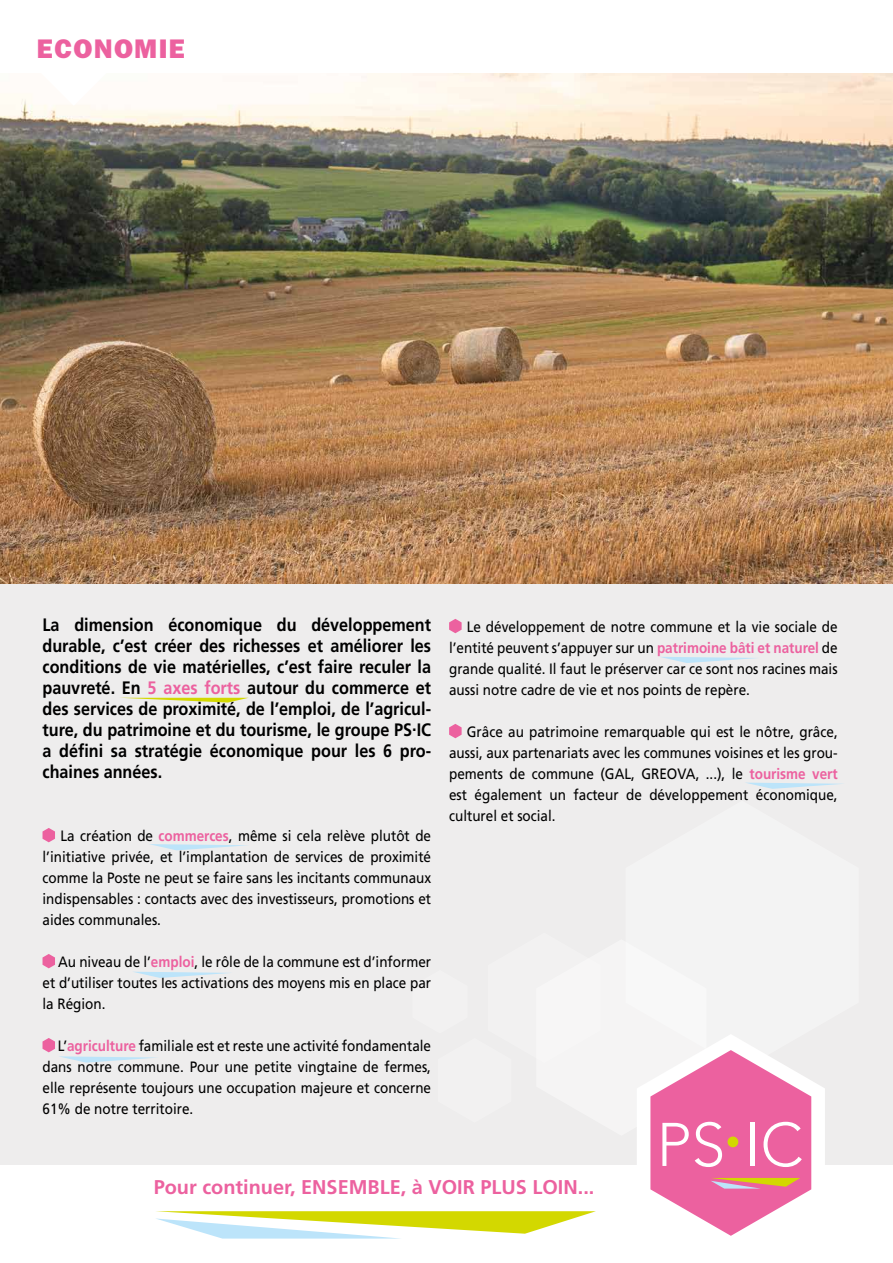
<style>
.page{position:relative;width:893px;height:1263px;background:#eeeded}
.page>*{position:absolute;margin:0;border:0;box-sizing:border-box;transform-origin:0 0}
.t1{font:300 60.9px "Avenir LT Std";color:#fff}
.t2{font:27px "ITC Franklin Gothic Std Hvy";letter-spacing:.05em;color:#ec619f}
.t3{font:700 19.95px "Frutiger LT Std";color:#ec619f}
.t4{font:700 18px/21px "Frutiger LT Com";color:#000;text-align:justify;scale:.9 1}
.t5{font:15px/21px "Frutiger LT Com";color:#000;text-align:justify;scale:.9 1}
.s1{color:#ec619f}
.s2{font-weight:700;color:#ec619f}
</style>
<div class="page">
<img style="left:0;top:72px;width:893px;height:511px">
<div style="left:0;top:1165px;width:893px;height:98px;background:#fff"></div>
<div style="left:0;top:0;width:893px;height:72px;background:#fff"></div>
<div style="left:35px;top:72px;width:78px;height:34px;background:#fffbf8"></div>
<svg style="left:43px;top:828px;width:12px;height:14px"></svg>
<svg style="left:449px;top:619px;width:13px;height:14px"></svg>
<svg style="left:449px;top:724px;width:13px;height:14px"></svg>
<svg style="left:125px;top:698px;width:123px;height:4px"></svg>
<svg style="left:150px;top:844px;width:97px;height:6px"></svg>
<svg style="left:747px;top:783px;width:96px;height:6px"></svg>
<svg style="left:661px;top:657px;width:95px;height:6px"></svg>
<svg style="left:43px;top:943px;width:782px;height:296px"></svg>
<h2 class="t2" style="left:37px;top:33px;width:150px">ECONOMIE</h2>
<p class="t4" style="left:43px;top:614px;width:433px">La dimension économique du développement durable, c’est créer des richesses et améliorer les conditions de vie matérielles, c’est faire reculer la pauvreté. En <span class="s1">5 axes forts</span> autour du commerce et des services de proximité, de l’emploi, de l’agricul&shy;ture, du patrimoine et du tourisme, le groupe PS.IC a défini sa stratégie économique pour les 6 pro&shy;chaines années.</p>
<p class="t5" style="left:43px;top:825px;width:433px;text-indent:18px">La création de <span class="s2">commerces</span>, même si cela relève plutôt de l’initiative privée, et l’implantation de services de proximité comme la Poste ne peut se faire sans les incitants communaux indispensables : contacts avec des investisseurs, promotions et aides communales.</p>
<p class="t5" style="left:43px;top:951px;width:433px;text-indent:16px">Au niveau de l’<span class="s2">emploi</span>, le rôle de la commune est d’informer et d’utiliser toutes les activations des moyens mis en place par la Région.</p>
<p class="t5" style="left:43px;top:1035px;width:433px;text-indent:15px">L’<span class="s2">agriculture</span> familiale est et reste une activité fondamentale dans notre commune. Pour une petite vingtaine de fermes, elle représente toujours une occupation majeure et concerne 61% de notre territoire.</p>
<p class="t5" style="left:449px;top:616px;width:433px;text-indent:18px">Le développement de notre commune et la vie sociale de l’entité peuvent s’appuyer sur un <span class="s2">patrimoine bâti et naturel</span> de grande qualité. Il faut le préserver car ce sont nos racines mais aussi notre cadre de vie et nos points de repère.</p>
<p class="t5" style="left:449px;top:721px;width:433px;text-indent:18px">Grâce au patrimoine remarquable qui est le nôtre, grâce, aussi, aux partenariats avec les communes voisines et les grou&shy;pements de commune (GAL, GREOVA, ...), le <span class="s2">tourisme vert </span>est également un facteur de développement économique, culturel et social.</p>
<h1 class="t1" style="left:656px;top:1109px;width:148px">PS IC</h1>
<h3 class="t3" style="left:154px;top:1175px;width:442px">Pour continuer, ENSEMBLE, à VOIR PLUS LOIN...</h3>
</div>
